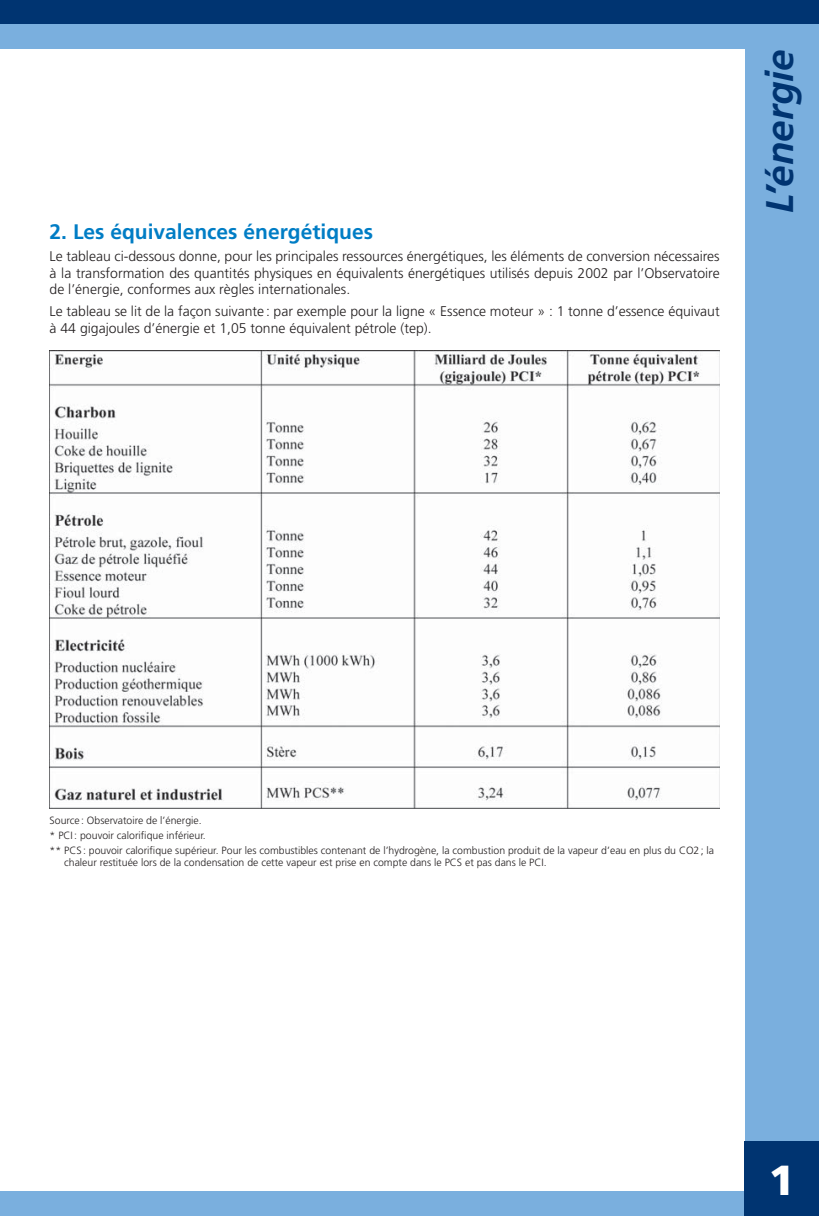
<style>
.page{position:relative;width:819px;height:1216px;background:#fff}
.page>*{position:absolute;margin:0;border:0;box-sizing:border-box;transform-origin:0 0}
.t1{font:900 42px "Frutiger";color:#fff}
.t2{font:italic 700 38.5px "Frutiger";color:#003471}
.t3{font:700 21px "Frutiger";color:#007dc5}
.t4{font:300 14px/16.8px "Frutiger";color:#231f20;text-align:justify}
.t5{font:300 10.5px/15px "Frutiger";color:#231f20}
</style>
<div class="page">
<div style="left:0;top:0;width:819px;height:1215px;background:#003471"></div>
<div style="left:0;top:25px;width:819px;height:1190px;background:#7aafde"></div>
<div style="left:0;top:50px;width:744px;height:1141px;background:#fff"></div>
<div style="left:744px;top:1141px;width:75px;height:74px;background:#003471"></div>
<img style="left:50px;top:351px;width:669px;height:457px">
<p class="t3" style="left:50px;top:223px;width:325px">2. Les équivalences énergétiques</p>
<p class="t4" style="left:50px;top:249px;width:671px">Le tableau ci-dessous donne, pour les principales ressources énergétiques, les éléments de conversion nécessaires à la transformation des quantités physiques en équivalents énergétiques utilisés depuis 2002 par l’Observatoire de l’énergie, conformes aux règles internationales.</p>
<p class="t4" style="left:50px;top:304px;width:671px">Le tableau se lit de la façon suivante : par exemple pour la ligne « Essence moteur » : 1 tonne d’essence équivaut à 44 gigajoules d’énergie et 1,05 tonne équivalent pétrole (tep).</p>
<p class="t2" style="left:764px;top:213px;width:165px;rotate:-90deg">L’énergie</p>
<p class="t5" style="left:50px;top:813px;width:666px">Source : Observatoire de l’énergie.<br>* PCI : pouvoir calorifique inférieur.<br>** PCS : pouvoir calorifique supérieur. Pour les combustibles contenant de l’hydrogène, la combustion produit de la vapeur d’eau en plus du CO2 ; la</p>
<p class="t5" style="left:64px;top:856px;width:484px">chaleur restituée lors de la condensation de cette vapeur est prise en compte dans le PCS et pas dans le PCI.</p>
<p class="t1" style="left:768px;top:1163px;width:27px">1</p>
</div>
